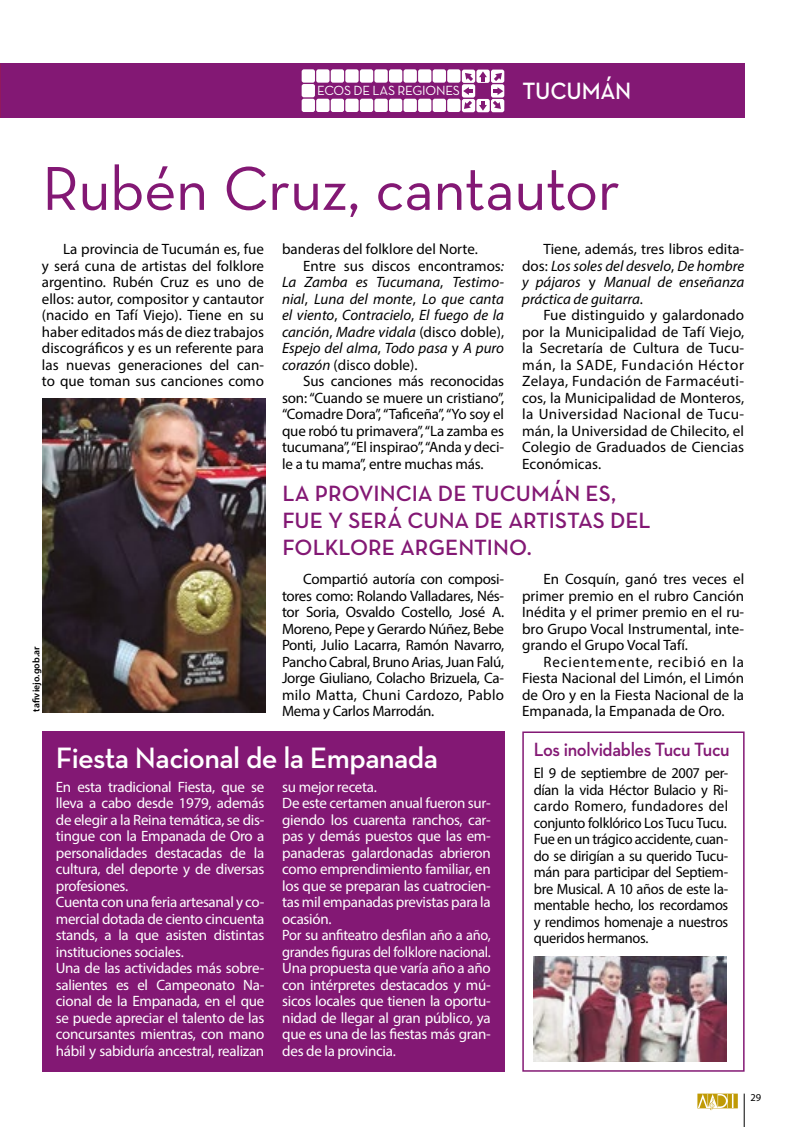
<style>
.page{position:relative;width:808px;height:1127px;background:#fff}
.page>*{position:absolute;margin:0;border:0;box-sizing:border-box;transform-origin:0 0}
.t1{font:63px "Neutra Text";letter-spacing:-.01em;color:#831874}
.t2{font:600 30px "Neutra Text";letter-spacing:-.02em;color:#fff}
.t3{font:600 24px "Neutra Text";letter-spacing:-.015em;color:#fff;scale:.95 1}
.t4{font:600 22.5px/27px "Neutra Text";letter-spacing:-.005em;color:#831874}
.t5{font:600 19.5px "Neutra Text";letter-spacing:-.02em;color:#831874;scale:.94 1}
.t6{font:15px/16.5px "Myriad Pro";letter-spacing:-.005em;color:#000;text-align:justify}
.t7{font:15px/16.5px "Myriad Pro";letter-spacing:-.02em;color:#fff}
.t8{font:15px/16.5px "Myriad Pro";letter-spacing:-.005em;color:#000;text-align:justify;scale:.96 1}
.t9{font:italic 15px/16.5px "Myriad Pro";color:#000;text-align:justify}
.t10{font:13.5px "Neutra Text";letter-spacing:-.02em;color:#fff}
.t11{font:10.5px "Myriad Pro";color:#000}
.t12{font:600 9.75px "Myriad Pro";letter-spacing:.005em;color:#000}
.s1{font-style:normal}
.s2{font-style:italic}
</style>
<div class="page">
<hr style="left:744px;top:1093px;width:1px;height:34px;background:#000">
<svg style="left:697px;top:1093px;width:41px;height:17px"></svg>
<div style="left:0;top:64px;width:744px;height:54px;background:#831874"></div>
<div style="left:302px;top:69px;width:13px;height:14px;background:#fff;border-radius:2px"></div>
<div style="left:316px;top:69px;width:13px;height:14px;background:#fff;border-radius:2px"></div>
<div style="left:331px;top:69px;width:13px;height:14px;background:#fff;border-radius:2px"></div>
<div style="left:345px;top:69px;width:14px;height:14px;background:#fff;border-radius:2px"></div>
<div style="left:360px;top:69px;width:13px;height:14px;background:#fff;border-radius:2px"></div>
<div style="left:374px;top:69px;width:14px;height:14px;background:#fff;border-radius:2px"></div>
<div style="left:389px;top:69px;width:13px;height:14px;background:#fff;border-radius:2px"></div>
<div style="left:403px;top:69px;width:14px;height:14px;background:#fff;border-radius:2px"></div>
<div style="left:418px;top:69px;width:13px;height:14px;background:#fff;border-radius:2px"></div>
<div style="left:433px;top:69px;width:13px;height:14px;background:#fff;border-radius:2px"></div>
<div style="left:447px;top:69px;width:13px;height:14px;background:#fff;border-radius:2px"></div>
<div style="left:302px;top:84px;width:13px;height:13px;background:#fff;border-radius:2px"></div>
<div style="left:302px;top:99px;width:13px;height:13px;background:#fff;border-radius:2px"></div>
<div style="left:316px;top:99px;width:13px;height:13px;background:#fff;border-radius:2px"></div>
<div style="left:331px;top:99px;width:13px;height:13px;background:#fff;border-radius:2px"></div>
<div style="left:345px;top:99px;width:14px;height:13px;background:#fff;border-radius:2px"></div>
<div style="left:360px;top:99px;width:13px;height:13px;background:#fff;border-radius:2px"></div>
<div style="left:374px;top:99px;width:14px;height:13px;background:#fff;border-radius:2px"></div>
<div style="left:389px;top:99px;width:13px;height:13px;background:#fff;border-radius:2px"></div>
<div style="left:403px;top:99px;width:14px;height:13px;background:#fff;border-radius:2px"></div>
<div style="left:418px;top:99px;width:13px;height:13px;background:#fff;border-radius:2px"></div>
<div style="left:433px;top:99px;width:13px;height:13px;background:#fff;border-radius:2px"></div>
<div style="left:447px;top:99px;width:13px;height:13px;background:#fff;border-radius:2px"></div>
<div style="left:462px;top:70px;width:13px;height:13px;background:#fff;border-radius:2px"></div>
<div style="left:476px;top:70px;width:14px;height:13px;background:#fff;border-radius:2px"></div>
<div style="left:491px;top:70px;width:13px;height:13px;background:#fff;border-radius:2px"></div>
<div style="left:462px;top:84px;width:13px;height:14px;background:#fff;border-radius:2px"></div>
<div style="left:491px;top:84px;width:13px;height:14px;background:#fff;border-radius:2px"></div>
<div style="left:462px;top:99px;width:13px;height:13px;background:#fff;border-radius:2px"></div>
<div style="left:476px;top:99px;width:14px;height:13px;background:#fff;border-radius:2px"></div>
<div style="left:491px;top:99px;width:13px;height:13px;background:#fff;border-radius:2px"></div>
<svg style="left:479px;top:71px;width:8px;height:10px"></svg>
<svg style="left:463px;top:87px;width:10px;height:8px"></svg>
<svg style="left:493px;top:87px;width:10px;height:8px"></svg>
<svg style="left:465px;top:73px;width:8px;height:8px"></svg>
<svg style="left:494px;top:73px;width:8px;height:8px"></svg>
<svg style="left:479px;top:101px;width:8px;height:10px"></svg>
<svg style="left:493px;top:101px;width:8px;height:8px"></svg>
<svg style="left:464px;top:101px;width:8px;height:8px"></svg>
<img style="left:43px;top:399px;width:222px;height:313px">
<div style="left:522px;top:731px;width:222px;height:340px;border:2px solid #831874"></div>
<div style="left:42px;top:731px;width:462px;height:340px;background:#831874"></div>
<img style="left:534px;top:956px;width:193px;height:105px">
<p class="t10" style="left:317px;top:83px;width:144px">ECOS DE LAS REGIONES</p>
<h3 class="t3" style="left:522px;top:76px;width:116px">TUCUMÁN</h3>
<h1 class="t1" style="left:42px;top:150px;width:580px">Rubén Cruz, cantautor</h1>
<p class="t6" style="left:42px;top:241px;width:224px;text-indent:21px">La provincia de Tucumán es, fue y será cuna de artistas del folklore argentino. Rubén Cruz es uno de ellos: autor, compositor y cantautor (nacido en Tafí Viejo). Tiene en su haber editados más de diez trabajos discográficos y es un referente para las nuevas generaciones del can&shy;to que toman sus canciones como</p>
<p class="t6" style="left:282px;top:241px;width:197px">banderas del folklore del Norte.</p>
<p class="t9" style="left:522px;top:241px;width:224px;text-indent:21px"><span class="s1">Tiene, además, tres libros edita&shy;dos:</span> Los soles del desvelo<span class="s1">,</span> De hombre y pájaros <span class="s1">y</span> Manual de enseñanza práctica de guitarra<span class="s1">.</span></p>
<p class="t6" style="left:522px;top:307px;width:224px;text-indent:21px">Fue distinguido y galardonado por la Municipalidad de Tafí Viejo, la Secretaría de Cultura de Tucu&shy;mán, la SADE, Fundación Héctor Zelaya, Fundación de Farmacéuti&shy;cos, la Municipalidad de Monteros, la Universidad Nacional de Tucu&shy;mán, la Universidad de Chilecito, el Colegio de Graduados de Ciencias Económicas.</p>
<p class="t6" style="left:303px;top:257px;width:202px">Entre sus discos encontramos<span class="s2">:</span></p>
<p class="t9" style="left:282px;top:274px;width:224px">La Zamba es Tucumana<span class="s1">,</span> Testimo-</p>
<p class="t9" style="left:282px;top:290px;width:224px">nial<span class="s1">,</span> Luna del monte<span class="s1">,</span> Lo que canta</p>
<p class="t9" style="left:282px;top:307px;width:224px">el viento<span class="s1">,</span> Contracielo<span class="s1">,</span> El fuego de la</p>
<p class="t9" style="left:282px;top:323px;width:224px">canción<span class="s1">,</span> Madre vidala <span class="s1">(disco doble),</span></p>
<p class="t9" style="left:282px;top:340px;width:224px">Espejo del alma<span class="s1">,</span> Todo pasa <span class="s1">y</span> A puro</p>
<p class="t6" style="left:282px;top:356px;width:137px"><span class="s2">corazón</span> (disco doble).</p>
<p class="t6" style="left:303px;top:373px;width:202px">Sus canciones más reconocidas</p>
<p class="t6" style="left:282px;top:389px;width:224px">son: “Cuando se muere un cristiano”,</p>
<p class="t6" style="left:282px;top:406px;width:224px">“Comadre Dora”, “Taficeña”, “Yo soy el</p>
<p class="t6" style="left:282px;top:422px;width:224px">que robó tu primavera”, “La zamba es</p>
<p class="t6" style="left:282px;top:439px;width:224px">tucumana”, “El inspirao”, “Anda y deci-</p>
<p class="t6" style="left:282px;top:455px;width:203px">le a tu mama”, entre muchas más.</p>
<p class="t12" style="left:30px;top:711px;width:67px;rotate:-90deg">tafiviejo.gob.ar</p>
<h3 class="t4" style="left:282px;top:479px;width:370px">LA PROVINCIA DE TUCUMÁN ES,<br>FUE Y SERÁ CUNA DE ARTISTAS DEL<br>FOLKLORE ARGENTINO.</h3>
<p class="t6" style="left:282px;top:571px;width:224px;text-indent:21px">Compartió autoría con composi&shy;tores como: Rolando Valladares, Nés&shy;tor Soria, Osvaldo Costello, José A.<br>Moreno, Pepe y Gerardo Núñez, Bebe Ponti, Julio Lacarra, Ramón Navarro, Pancho Cabral, Bruno Arias, Juan Falú, Jorge Giuliano, Colacho Brizuela, Ca&shy;milo Matta, Chuni Cardozo, Pablo Mema y Carlos Marrodán.</p>
<h2 class="t2" style="left:56px;top:739px;width:384px">Fiesta Nacional de la Empanada</h2>
<p class="t7" style="left:56px;top:778px;width:210px">En esta tradicional Fiesta, que se lleva a cabo desde 1979, además de elegir a la Reina temática, se dis&shy;tingue con la Empanada de Oro a personalidades destacadas de la cultura, del deporte y de diversas profesiones.<br>Cuenta con una feria artesanal y co&shy;mercial dotada de ciento cincuenta stands, a la que asisten distintas instituciones sociales.<br>Una de las actividades más sobre&shy;salientes es el Campeonato Na&shy;cional de la Empanada, en el que se puede apreciar el talento de las concursantes mientras, con mano hábil y sabiduría ancestral, realizan</p>
<p class="t7" style="left:282px;top:778px;width:210px">su mejor receta.<br>De este certamen anual fueron sur&shy;giendo los cuarenta ranchos, car&shy;pas y demás puestos que las em&shy;panaderas galardonadas abrieron como emprendimiento familiar, en los que se preparan las cuatrocien&shy;tas mil empanadas previstas para la ocasión.<br>Por su anfiteatro desfilan año a año, grandes figuras del folklore nacional.<br>Una propuesta que varía año a año con intérpretes destacados y mú&shy;sicos locales que tienen la oportu&shy;nidad de llegar al gran público, ya que es una de las fiestas más gran&shy;des de la provincia.</p>
<p class="t6" style="left:522px;top:571px;width:224px;text-indent:21px">En Cosquín, ganó tres veces el primer premio en el rubro Canción Inédita y el primer premio en el ru&shy;bro Grupo Vocal Instrumental, inte&shy;grando el Grupo Vocal Tafí.</p>
<p class="t6" style="left:522px;top:653px;width:224px;text-indent:21px">Recientemente, recibió en la Fiesta Nacional del Limón, el Limón de Oro y en la Fiesta Nacional de la Empanada, la Empanada de Oro.</p>
<h3 class="t5" style="left:534px;top:737px;width:210px">Los inolvidables Tucu Tucu</h3>
<p class="t8" style="left:534px;top:765px;width:204px">El 9 de septiembre de 2007 per&shy;dían la vida Héctor Bulacio y Ri&shy;cardo Romero, fundadores del conjunto folklórico Los Tucu Tucu.<br>Fue en un trágico accidente, cuan&shy;do se dirigían a su querido Tucu&shy;mán para participar del Septiem&shy;bre Musical. A 10 años de este la&shy;mentable hecho, los recordamos y rendimos homenaje a nuestros queridos hermanos.</p>
<p class="t11" style="left:750px;top:1091px;width:12px">29</p>
</div>
